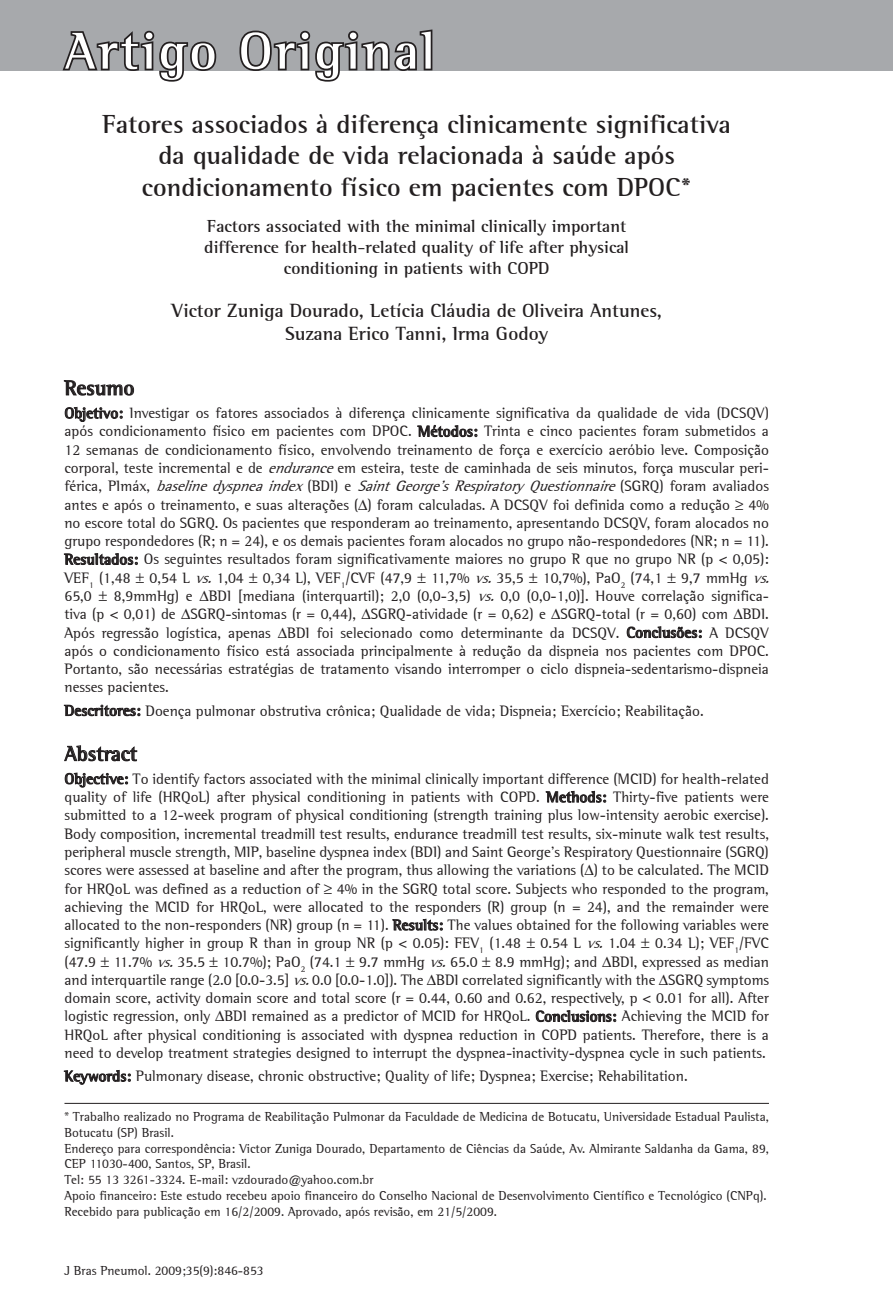
<style>
.page{position:relative;width:893px;height:1315px;background:#fff}
.page>*{position:absolute;margin:0;border:0;box-sizing:border-box;transform-origin:0 0}
.t1{font:700 52.5px "Libre Semi Serif S Si";letter-spacing:.05em;color:#fff}
.t2{font:700 26.25px/31.5px "Libre Semi Serif S Si";color:#231f20;text-align:center}
.t3{font:700 21px "Libre Semi Serif S Si";color:#231f20}
.t4{font:700 19.25px/23.1px "Libre Semi Serif S Si";color:#231f20;text-align:center}
.t5{font:700 17.5px/21px "Libre Semi Serif S Si";color:#231f20;text-align:center}
.t6{font:15.22px/18.2px "Libre Semi Serif S Si";color:#231f20;text-align:justify}
.t7{font:13.12px/15.8px "Libre Semi Serif S Si";color:#231f20}
.s1{font-weight:700}
.s2{font-style:italic}
</style>
<div class="page">
<div style="left:0;top:0;width:893px;height:70px;background:#a7a9ac"></div>
<svg style="left:64px;top:380px;width:70px;height:15px"></svg>
<svg style="left:65px;top:407px;width:57px;height:14px"></svg>
<svg style="left:418px;top:424px;width:59px;height:13px"></svg>
<svg style="left:64px;top:553px;width:74px;height:12px"></svg>
<svg style="left:627px;top:626px;width:75px;height:12px"></svg>
<svg style="left:64px;top:705px;width:76px;height:11px"></svg>
<svg style="left:64px;top:745px;width:73px;height:16px"></svg>
<svg style="left:65px;top:773px;width:63px;height:14px"></svg>
<svg style="left:546px;top:791px;width:60px;height:11px"></svg>
<svg style="left:393px;top:919px;width:50px;height:11px"></svg>
<svg style="left:536px;top:1010px;width:80px;height:11px"></svg>
<svg style="left:64px;top:1070px;width:67px;height:14px"></svg>
<hr style="left:64px;top:1103px;width:705px;height:1px;background:#231f20">
<svg style="left:60px;top:30px;width:159px;height:52px"></svg>
<svg style="left:237px;top:29px;width:197px;height:53px"></svg>
<h1 class="t1" style="left:64px;top:19px;width:372px">Artigo Original</h1>
<h2 class="t2" style="left:102px;top:108px;width:630px">Fatores associados à diferença clinicamente significativa da qualidade de vida relacionada à saúde após condicionamento físico em pacientes com DPOC*</h2>
<p class="t5" style="left:204px;top:215px;width:426px">Factors associated with the minimal clinically important difference for health-related quality of life after physical conditioning in patients with COPD</p>
<p class="t4" style="left:172px;top:299px;width:492px">Victor Zuniga Dourado, Letícia Cláudia de Oliveira Antunes,<br>Suzana Erico Tanni, Irma Godoy</p>
<h3 class="t3" style="left:64px;top:375px;width:72px">Resumo</h3>
<p class="t6" style="left:64px;top:404px;width:706px"><span class="s1">Objetivo:</span> Investigar os fatores associados à diferença clinicamente significativa da qualidade de vida (DCSQV) após condicionamento físico em pacientes com DPOC. <span class="s1">Métodos:</span> Trinta e cinco pacientes foram submetidos a 12 semanas de condicionamento físico, envolvendo treinamento de força e exercício aeróbio leve. Composição corporal, teste incremental e de <span class="s2">endurance</span>em esteira, teste de caminhada de seis minutos, força muscular peri&shy;f é r i c a , P I m á x , <span class="s2">baselinedyspneaindex</span>( B D I ) e <span class="s2">SaintGeorge’sRespiratory Questionnaire</span>( S G R Q ) f o r a m a v a l i a d o s antes e após o treinamento, e suas alterações ( ) foram calculadas. A DCSQV foi definida como a redução ≥ 4% no escore total do SGRQ. Os pacientes que responderam ao treinamento, apresentando DCSQV, foram alocados no grupo respondedores (R; n = 24), e os demais pacientes foram alocados no grupo não-respondedores (NR; n = 11).<br><span class="s1">Resultados:</span> Os seguintes resultados foram significativamente maiores no grupo R que no grupo NR (p &lt; 0,05):<br>VEF<sub>1</sub> (1,48 0,54 L <span class="s2">vs.</span>1,04</p>
<p class="t6" style="left:263px;top:568px;width:151px">0,34 L), VEF<sub>1</sub>/CVF (47,9</p>
<p class="t6" style="left:431px;top:568px;width:94px">11,7% <span class="s2">vs.</span>35,5</p>
<p class="t6" style="left:543px;top:568px;width:121px">10,7%), PaO<sub>2</sub> (74,1</p>
<p class="t6" style="left:681px;top:568px;width:96px">9,7 mmHg <span class="s2">vs.</span></p>
<p class="t6" style="left:64px;top:586px;width:706px;text-indent:49px">8,9mmHg) e BDI [mediana (interquartil); 2,0 (0,0-3,5) <span class="s2">vs.</span>0,0 (0,0-1,0)]. Houve correlação significa&shy;tiva (p &lt; 0,01) de SGRQ-sintomas (r = 0,44), SGRQ-atividade (r = 0,62) e SGRQ-total (r = 0,60) com BDI.<br>Após regressão logística, apenas BDI foi selecionado como determinante da DCSQV. <span class="s1">Conclusões:</span> A DCSQV após o condicionamento físico está associada principalmente à redução da dispneia nos pacientes com DPOC.<br>Portanto, são necessárias estratégias de tratamento visando interromper o ciclo dispneia-sedentarismo-dispneia nesses pacientes.</p>
<p class="t6" style="left:64px;top:701px;width:641px"><span class="s1">Descritores:</span> Doença pulmonar obstrutiva crônica; Qualidade de vida; Dispneia; Exercício; Reabilitação.</p>
<h3 class="t3" style="left:64px;top:741px;width:74px">Abstract</h3>
<p class="t6" style="left:64px;top:769px;width:706px"><span class="s1">Objective:</span> To identify factors associated with the minimal clinically important difference (MCID) for health-related quality of life (HRQoL) after physical conditioning in patients with COPD. <span class="s1">Methods:</span> Thirty-five patients were submitted to a 12-week program of physical conditioning (strength training plus low-intensity aerobic exercise).<br>Body composition, incremental treadmill test results, endurance treadmill test results, six-minute walk test results, peripheral muscle strength, MIP, baseline dyspnea index (BDI) and Saint George’s Respiratory Questionnaire (SGRQ) scores were assessed at baseline and after the program, thus allowing the variations ( ) to be calculated. The MCID for HRQoL was defined as a reduction of ≥ 4% in the SGRQ total score. Subjects who responded to the program, achieving the MCID for HRQoL, were allocated to the responders (R) group (n = 24), and the remainder were allocated to the non-responders (NR) group (n = 11). <span class="s1">Results:</span> The values obtained for the following variables were significantly higher in group R than in group NR (p &lt; 0.05): FEV<sub>1</sub> (1.48</p>
<p class="t6" style="left:64px;top:586px;width:29px">65,0</p>
<p class="t6" style="left:64px;top:934px;width:706px;text-indent:591px">0.34 L); VEF<sub>1</sub>/FVC (47.9 11.7% <span class="s2">vs.</span>35.5 10.7%); PaO<sub>2</sub> (74.1 9.7 mmHg <span class="s2">vs.</span>65.0 8.9 mmHg); and BDI, expressed as median and interquartile range (2.0 [0.0-3.5] <span class="s2">vs.</span>0.0 [0.0-1.0]). The BDI correlated significantly with the SGRQ symptoms domain score, activity domain score and total score (r = 0.44, 0.60 and 0.62, respectively, p &lt; 0.01 for all). After logistic regression, only BDI remained as a predictor of MCID for HRQoL. <span class="s1">Conclusions:</span> Achieving the MCID for HRQoL after physical conditioning is associated with dyspnea reduction in COPD patients. Therefore, there is a need to develop treatment strategies designed to interrupt the dyspnea-inactivity-dyspnea cycle in such patients.</p>
<p class="t6" style="left:64px;top:1067px;width:625px"><span class="s1">Keywords:</span> Pulmonary disease, chronic obstructive; Quality of life; Dyspnea; Exercise; Rehabilitation.</p>
<p class="t7" style="left:64px;top:1108px;width:706px">* Trabalho realizado no Programa de Reabilitação Pulmonar da Faculdade de Medicina de Botucatu, Universidade Estadual Paulista, Botucatu (SP) Brasil.<br>Endereço para correspondência: Victor Zuniga Dourado, Departamento de Ciências da Saúde, Av. Almirante Saldanha da Gama, 89, CEP 11030-400, Santos, SP, Brasil.<br>Tel: 55 13 3261-3324. E-mail: vzdourado@yahoo.com.br<br>Apoio financeiro: Este estudo recebeu apoio financeiro do Conselho Nacional de Desenvolvimento Científico e Tecnológico (CNPq).<br>Recebido para publicação em 16/2/2009. Aprovado, após revisão, em 21/5/2009.</p>
<p class="t6" style="left:541px;top:934px;width:96px">0.54 L <span class="s2">vs.</span>1.04</p>
<p class="t7" style="left:64px;top:1263px;width:201px">J Bras Pneumol. 2009;35(9):846-853</p>
</div>
